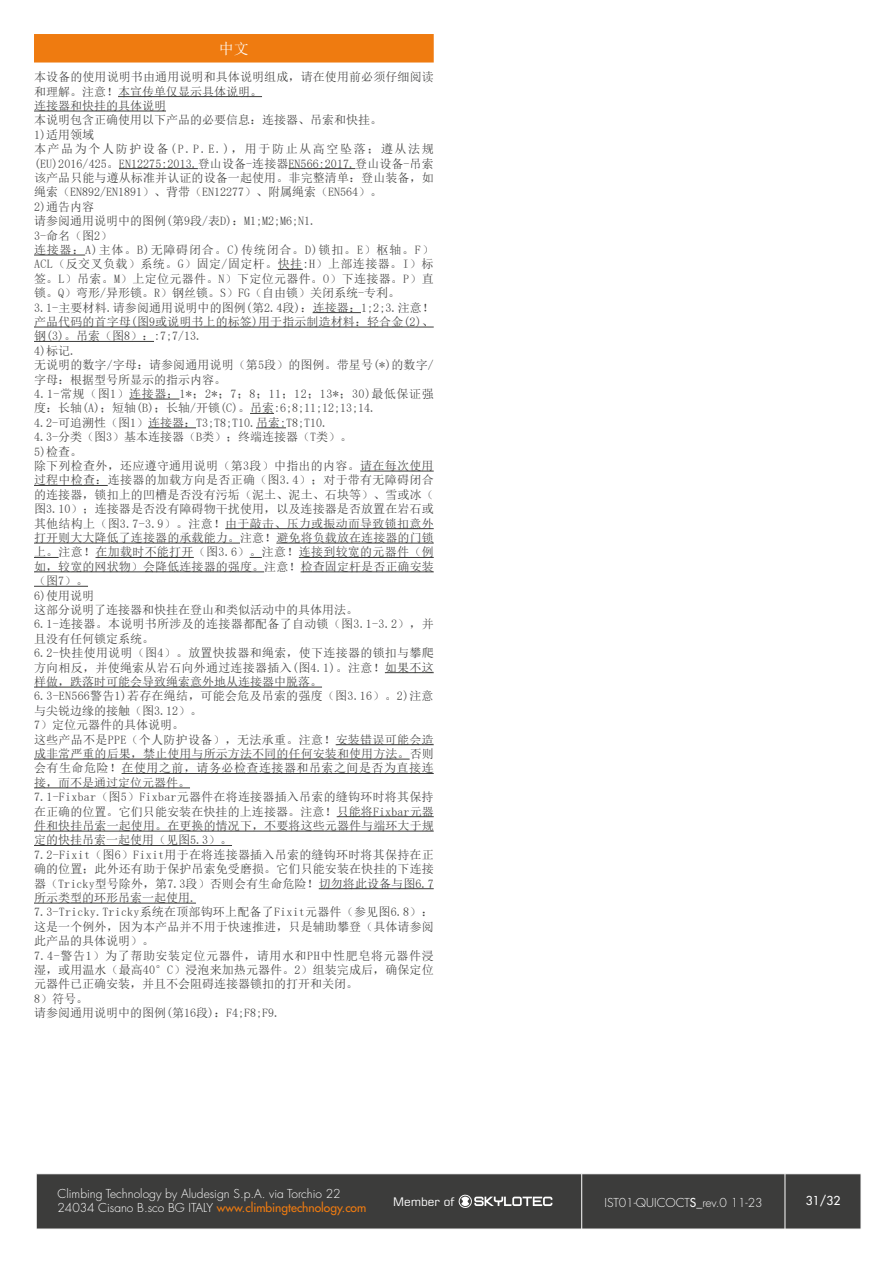
<style>
.page{position:relative;width:893px;height:1263px;background:#fff}
.page>*{position:absolute;margin:0;border:0;box-sizing:border-box;transform-origin:0 0}
.t1{font:15px "Sim Sun";color:#fff}
.t2{font:12px/14.4px "Sim Sun";letter-spacing:.01em;color:#3c3c3b}
.t3{font:300 12px/14.4px "Futura LTW1 G";color:#fff}
.t4{font:500 12px "Futura LTW1 G";color:#fff}
.t5{font:11.7px "Square 721 BT";color:#fff}
.s1{font-weight:500;color:#ef7b10}
.s2{font-weight:500}
</style>
<div class="page">
<div style="left:37px;top:1174px;width:824px;height:55px;background:#3c3c3b"></div>
<hr style="left:581px;top:1174px;width:1px;height:55px;background:#fff">
<hr style="left:785px;top:1174px;width:1px;height:55px;background:#fff">
<div style="left:34px;top:34px;width:400px;height:29px;background:#ef7b10"></div>
<hr style="left:118px;top:96px;width:144px;height:1px;background:#3c3c3b">
<hr style="left:34px;top:111px;width:132px;height:1px;background:#3c3c3b">
<hr style="left:119px;top:168px;width:79px;height:1px;background:#3c3c3b">
<hr style="left:288px;top:168px;width:67px;height:1px;background:#3c3c3b">
<hr style="left:34px;top:255px;width:51px;height:1px;background:#3c3c3b">
<svg style="left:278px;top:269px;width:25px;height:1px"></svg>
<hr style="left:313px;top:312px;width:48px;height:1px;background:#3c3c3b">
<hr style="left:34px;top:327px;width:400px;height:1px;background:#3c3c3b">
<hr style="left:34px;top:341px;width:120px;height:1px;background:#3c3c3b">
<hr style="left:129px;top:399px;width:50px;height:1px;background:#3c3c3b">
<svg style="left:250px;top:413px;width:24px;height:1px"></svg>
<hr style="left:148px;top:428px;width:48px;height:1px;background:#3c3c3b">
<hr style="left:256px;top:428px;width:30px;height:1px;background:#3c3c3b">
<hr style="left:360px;top:471px;width:74px;height:1px;background:#3c3c3b">
<hr style="left:34px;top:485px;width:74px;height:1px;background:#3c3c3b">
<hr style="left:225px;top:528px;width:209px;height:1px;background:#3c3c3b">
<hr style="left:34px;top:543px;width:206px;height:1px;background:#3c3c3b">
<hr style="left:276px;top:543px;width:158px;height:1px;background:#3c3c3b">
<svg style="left:34px;top:557px;width:25px;height:1px"></svg>
<hr style="left:95px;top:557px;width:99px;height:1px;background:#3c3c3b">
<svg style="left:250px;top:557px;width:12px;height:1px"></svg>
<hr style="left:299px;top:557px;width:135px;height:1px;background:#3c3c3b">
<hr style="left:34px;top:572px;width:230px;height:1px;background:#3c3c3b">
<hr style="left:301px;top:572px;width:133px;height:1px;background:#3c3c3b">
<hr style="left:34px;top:586px;width:54px;height:1px;background:#3c3c3b">
<hr style="left:385px;top:672px;width:49px;height:1px;background:#3c3c3b">
<hr style="left:34px;top:687px;width:288px;height:1px;background:#3c3c3b">
<hr style="left:336px;top:744px;width:98px;height:1px;background:#3c3c3b">
<hr style="left:34px;top:759px;width:376px;height:1px;background:#3c3c3b">
<hr style="left:122px;top:773px;width:312px;height:1px;background:#3c3c3b">
<hr style="left:34px;top:788px;width:156px;height:1px;background:#3c3c3b">
<hr style="left:337px;top:816px;width:97px;height:1px;background:#3c3c3b">
<hr style="left:34px;top:831px;width:400px;height:1px;background:#3c3c3b">
<hr style="left:34px;top:845px;width:198px;height:1px;background:#3c3c3b">
<hr style="left:319px;top:888px;width:115px;height:1px;background:#3c3c3b">
<hr style="left:34px;top:903px;width:162px;height:1px;background:#3c3c3b">
<svg style="left:458px;top:1194px;width:94px;height:15px"></svg>
<p class="t1" style="left:219px;top:41px;width:31px">中文</p>
<p class="t2" style="left:34px;top:70px;width:401px">本设备的使用说明书由通用说明和具体说明组成，请在使用前必须仔细阅读和理解。注意！本宣传单仅显示具体说明。<br>连接器和快挂的具体说明<br>本说明包含正确使用以下产品的必要信息：连接器、吊索和快挂。<br>1)适用领域<br>本产品为个人防护设备(P.P.E.)，用于防止从高空坠落；遵从法规(EU)2016/425。EN12275:2013.登山设备-连接器EN566:2017.登山设备-吊索该产品只能与遵从标准并认证的设备一起使用。非完整清单：登山装备，如绳索（EN892/EN1891）、背带（EN12277）、附属绳索（EN564）。<br>2)通告内容<br>请参阅通用说明中的图例(第9段/表D)：M1;M2;M6;N1.<br>3-命名（图2）<br>连接器：A)主体。B)无障碍闭合。C)传统闭合。D)锁扣。E）枢轴。F）ACL（反交叉负载）系统。G）固定/固定杆。快挂:H）上部连接器。I）标签。L）吊索。M）上定位元器件。N）下定位元器件。O）下连接器。P）直锁。Q）弯形/异形锁。R）钢丝锁。S）FG（自由锁）关闭系统-专利。<br>3.1-主要材料.请参阅通用说明中的图例(第2.4段)：连接器：1;2;3.注意！产品代码的首字母(图9或说明书上的标签)用于指示制造材料：轻合金(2)、钢(3)。吊索（图8）：:7;7/13.<br>4)标记.<br>无说明的数字/字母：请参阅通用说明（第5段）的图例。带星号(*)的数字/字母：根据型号所显示的指示内容。<br>4.1-常规（图1）连接器：1*；2*；7；8；11；12；13*；30)最低保证强度：长轴(A)；短轴(B)；长轴/开锁(C)。吊索:6;8;11;12;13;14.<br>4.2-可追溯性（图1）连接器：T3;T8;T10.吊索:T8;T10.<br>4.3-分类（图3）基本连接器（B类）；终端连接器（T类）。<br>5)检查。<br>除下列检查外，还应遵守通用说明（第3段）中指出的内容。请在每次使用过程中检查：连接器的加载方向是否正确（图3.4）；对于带有无障碍闭合的连接器，锁扣上的凹槽是否没有污垢（泥土、泥土、石块等）、雪或冰（图3.10）；连接器是否没有障碍物干扰使用，以及连接器是否放置在岩石或其他结构上（图3.7-3.9）。注意！由于敲击、压力或振动而导致锁扣意外打开则大大降低了连接器的承载能力。注意！避免将负载放在连接器的门锁上。注意！在加载时不能打开（图3.6）。注意！连接到较宽的元器件（例如，较宽的网状物）会降低连接器的强度。注意！检查固定杆是否正确安装（图7）。<br>6)使用说明<br>这部分说明了连接器和快挂在登山和类似活动中的具体用法。<br>6.1-连接器。本说明书所涉及的连接器都配备了自动锁（图3.1-3.2），并且没有任何锁定系统。<br>6.2-快挂使用说明（图4）。放置快拔器和绳索，使下连接器的锁扣与攀爬方向相反，并使绳索从岩石向外通过连接器插入(图4.1)。注意！如果不这样做，跌落时可能会导致绳索意外地从连接器中脱落。<br>6.3-EN566警告1)若存在绳结，可能会危及吊索的强度（图3.16）。2)注意与尖锐边缘的接触（图3.12）。<br>7）定位元器件的具体说明。<br>这些产品不是PPE（个人防护设备），无法承重。注意！安装错误可能会造成非常严重的后果，禁止使用与所示方法不同的任何安装和使用方法。否则会有生命危险！在使用之前，请务必检查连接器和吊索之间是否为直接连接，而不是通过定位元器件。<br>7.1-Fixbar（图5）Fixbar元器件在将连接器插入吊索的缝钩环时将其保持在正确的位置。它们只能安装在快挂的上连接器。注意！只能将Fixbar元器件和快挂吊索一起使用。在更换的情况下，不要将这些元器件与端环大于规定的快挂吊索一起使用（见图5.3）。<br>7.2-Fixit（图6）Fixit用于在将连接器插入吊索的缝钩环时将其保持在正确的位置；此外还有助于保护吊索免受磨损。它们只能安装在快挂的下连接器（Tricky型号除外，第7.3段）否则会有生命危险！切勿将此设备与图6.7所示类型的环形吊索一起使用.<br>7.3-Tricky.Tricky系统在顶部钩环上配备了Fixit元器件（参见图6.8）：这是一个例外，因为本产品并不用于快速推进，只是辅助攀登（具体请参阅此产品的具体说明）。<br>7.4-警告1）为了帮助安装定位元器件，请用水和PH中性肥皂将元器件浸湿，或用温水（最高40°C）浸泡来加热元器件。2）组装完成后，确保定位元器件已正确安装，并且不会阻碍连接器锁扣的打开和关闭。<br>8）符号。<br>请参阅通用说明中的图例(第16段)：F4;F8;F9.</p>
<p class="t3" style="left:58px;top:1185px;width:310px">Climbing Technology by Aludesign S.p.A. via Torchio 22<br>24034 Cisano B.sco BG ITALY <span class="s1">www.climbingtechnology.com</span></p>
<p class="t3" style="left:605px;top:1194px;width:160px">IST01-QUICOCT<span class="s2">S</span>_rev.0 11-23</p>
<p class="t4" style="left:806px;top:1191px;width:36px">31/32</p>
<p class="t5" style="left:393px;top:1194px;width:63px">Member of</p>
</div>
